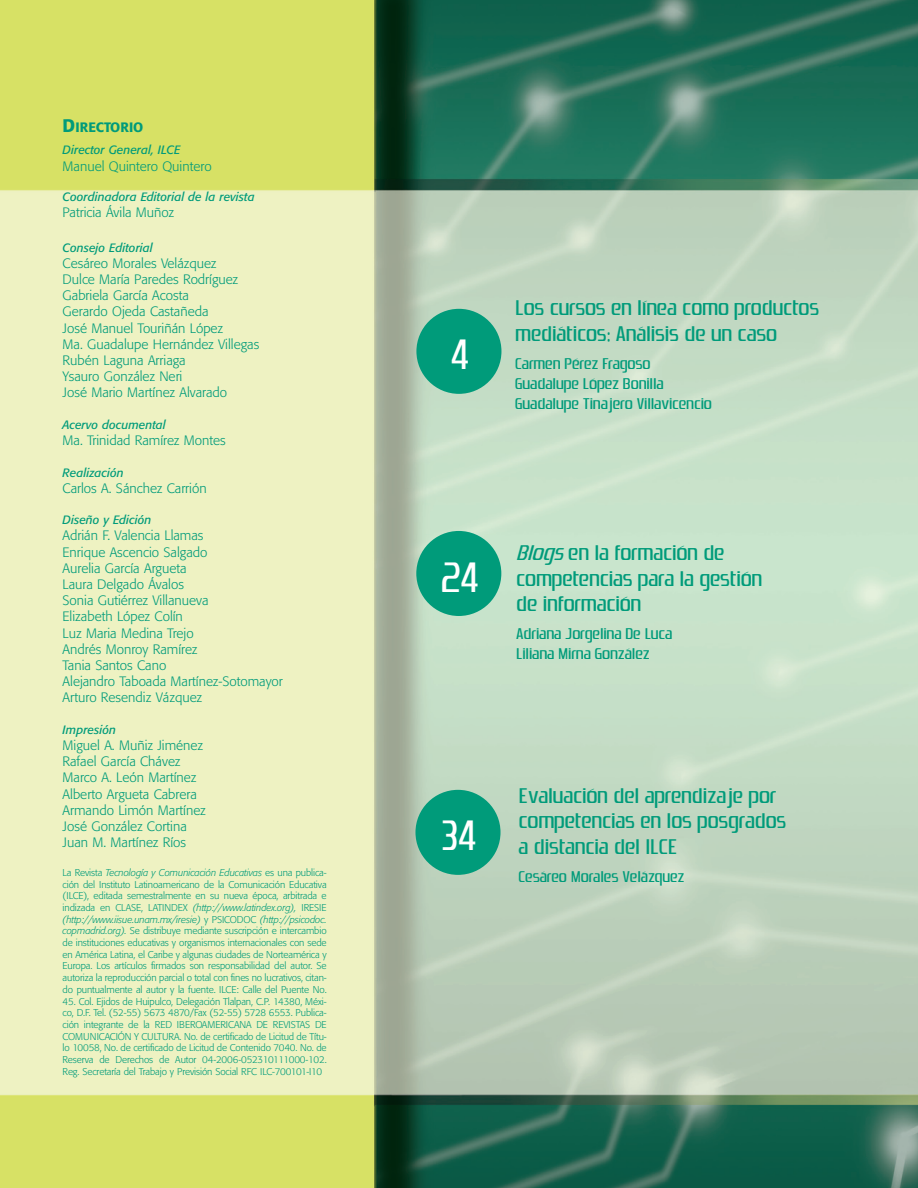
<style>
.page{position:relative;width:918px;height:1188px;background:#fff}
.page>*{position:absolute;margin:0;border:0;box-sizing:border-box;transform-origin:0 0}
.t1{font:45px "Zrnic";color:#fff;scale:.9 1}
.t2{font:22.5px/25.5px "Zrnic";color:#009b7a}
.t3{font:16.5px/19.8px "Zrnic";color:#009b7a}
.t4{font:300 13.5px/16.2px "Formata";color:#009b7a}
.t5{font:500 13.5px "Formata";color:#009b7a}
.t6{font:italic 12px "Formata";color:#009b7a}
.t7{font:300 9.75px/11.7px "Formata";letter-spacing:-.01em;color:#009b7a;text-align:justify}
.s1{font-size:18px}
.s2{font-style:italic}
</style>
<div class="page">
<img style="left:0;top:0;width:918px;height:1188px">
<div style="left:416px;top:309px;width:85px;height:85px;background:#009b7a;border-radius:50%"></div>
<div style="left:416px;top:531px;width:85px;height:85px;background:#009b7a;border-radius:50%"></div>
<div style="left:415px;top:790px;width:86px;height:85px;background:#009b7a;border-radius:50%"></div>
<h3 class="t5" style="left:63px;top:118px;width:82px"><span class="s1">D</span>IRECTORIO</h3>
<p class="t6" style="left:63px;top:143px;width:119px">Director General, ILCE</p>
<h3 class="t4" style="left:63px;top:158px;width:151px">Manuel Quintero Quintero</h3>
<p class="t6" style="left:63px;top:190px;width:194px">Coordinadora Editorial de la revista</p>
<h3 class="t4" style="left:63px;top:205px;width:113px">Patricia Ávila Muñoz</h3>
<p class="t6" style="left:63px;top:240px;width:92px">Consejo Editorial</p>
<p class="t4" style="left:63px;top:255px;width:198px">Cesáreo Morales Velázquez<br>Dulce María Paredes Rodríguez<br>Gabriela García Acosta<br>Gerardo Ojeda Castañeda<br>José Manuel Touriñán López<br>Ma. Guadalupe Hernández Villegas<br>Rubén Laguna Arriaga<br>Ysauro González Neri<br>José Mario Martínez Alvarado</p>
<p class="t6" style="left:63px;top:417px;width:105px">Acervo documental</p>
<h3 class="t4" style="left:63px;top:432px;width:165px">Ma. Trinidad Ramírez Montes</h3>
<p class="t6" style="left:63px;top:465px;width:63px">Realización</p>
<h3 class="t4" style="left:63px;top:480px;width:146px">Carlos A. Sánchez Carrión</h3>
<p class="t6" style="left:63px;top:513px;width:90px">Diseño y Edición</p>
<p class="t4" style="left:63px;top:528px;width:222px">Adrián F. Valencia Llamas<br>Enrique Ascencio Salgado<br>Aurelia García Argueta<br>Laura Delgado Ávalos<br>Sonia Gutiérrez Villanueva<br>Elizabeth López Colín<br>Luz Maria Medina Trejo<br>Andrés Monroy Ramírez<br>Tania Santos Cano<br>Alejandro Taboada Martínez-Sotomayor<br>Arturo Resendiz Vázquez</p>
<p class="t6" style="left:63px;top:722px;width:55px">Impresión</p>
<h3 class="t4" style="left:63px;top:737px;width:145px">Miguel A. Muñiz Jiménez<br>Rafael García Chávez<br>Marco A. León Martínez<br>Alberto Argueta Cabrera<br>Armando Limón Martínez<br>José González Cortina<br>Juan M. Martínez Ríos</h3>
<p class="t7" style="left:63px;top:867px;width:266px">La Revista <span class="s2">Tecnología y Comunicación Educativas</span> es una publica&shy;ción del Instituto Latinoamericano de la Comunicación Educativa (ILCE), editada semestralmente en su nueva época, arbitrada e indizada en CLASE, LATINDEX <span class="s2">(http://www.latindex.org),</span> IRESIE <span class="s2">(http://www.iisue.unam.mx/iresie)</span> y PSICODOC <span class="s2">(http://psicodoc. copmadrid.org).</span> Se distribuye mediante suscripción e intercambio de instituciones educativas y organismos internacionales con sede en América Latina, el Caribe y algunas ciudades de Norteamérica y Europa. Los artículos firmados son responsabilidad del autor. Se autoriza la reproducción parcial o total con fines no lucrativos, citan&shy;do puntualmente al autor y la fuente. ILCE: Calle del Puente No.</p>
<p class="t7" style="left:63px;top:995px;width:265px">45. Col. Ejidos de Huipulco, Delegación Tlalpan, C.P. 14380, Méxi&shy;co, D.F. Tel. (52-55) 5673 4870/Fax (52-55) 5728 6553. Publica&shy;ción integrante de la red</p>
<p class="t7" style="left:177px;top:1019px;width:13px">ibe-ro-a-me-ri-ca-na</p>
<p class="t7" style="left:256px;top:1019px;width:22px">de revis-tas</p>
<p class="t7" style="left:315px;top:1019px;width:7px">de</p>
<p class="t7" style="left:63px;top:1030px;width:266px;text-indent:55px">ón y cul-tu-ra. No. de certificado de Licitud de Títu&shy;lo 10058, No. de certificado de Licitud de Contenido 7040. No. de Reserva de Derechos de Autor 04-2006-052310111000-102.<br>Reg. Secretaría del Trabajo y Previsión Social RFC ILC-700101-I10</p>
<p class="t7" style="left:63px;top:1030px;width:8px">com</p>
<p class="t7" style="left:83px;top:1030px;width:11px">u-ni-ca-ci</p>
<h1 class="t1" style="left:451px;top:333px;width:22px">4</h1>
<h2 class="t2" style="left:515px;top:296px;width:305px">Los cursos en línea como productos mediáticos: Análisis de un caso</h2>
<h3 class="t3" style="left:515px;top:355px;width:198px">Carmen Pérez Fragoso<br>Guadalupe López Bonilla<br>Guadalupe Tinajero Villavicencio</h3>
<h1 class="t1" style="left:441px;top:555px;width:44px">24</h1>
<h2 class="t2" style="left:516px;top:541px;width:247px"><span class="s2">Blogs</span>en la formación de competencias para la gestión de información</h2>
<h3 class="t3" style="left:516px;top:625px;width:158px">Adriana Jorgelina De Luca<br>Liliana Mirna González</h3>
<h1 class="t1" style="left:442px;top:814px;width:40px">34</h1>
<h2 class="t2" style="left:519px;top:783px;width:269px">Evaluación del aprendizaje por competencias en los posgrados a distancia del ILCE</h2>
<h3 class="t3" style="left:519px;top:867px;width:167px">Cesáreo Morales Velázquez</h3>
</div>
